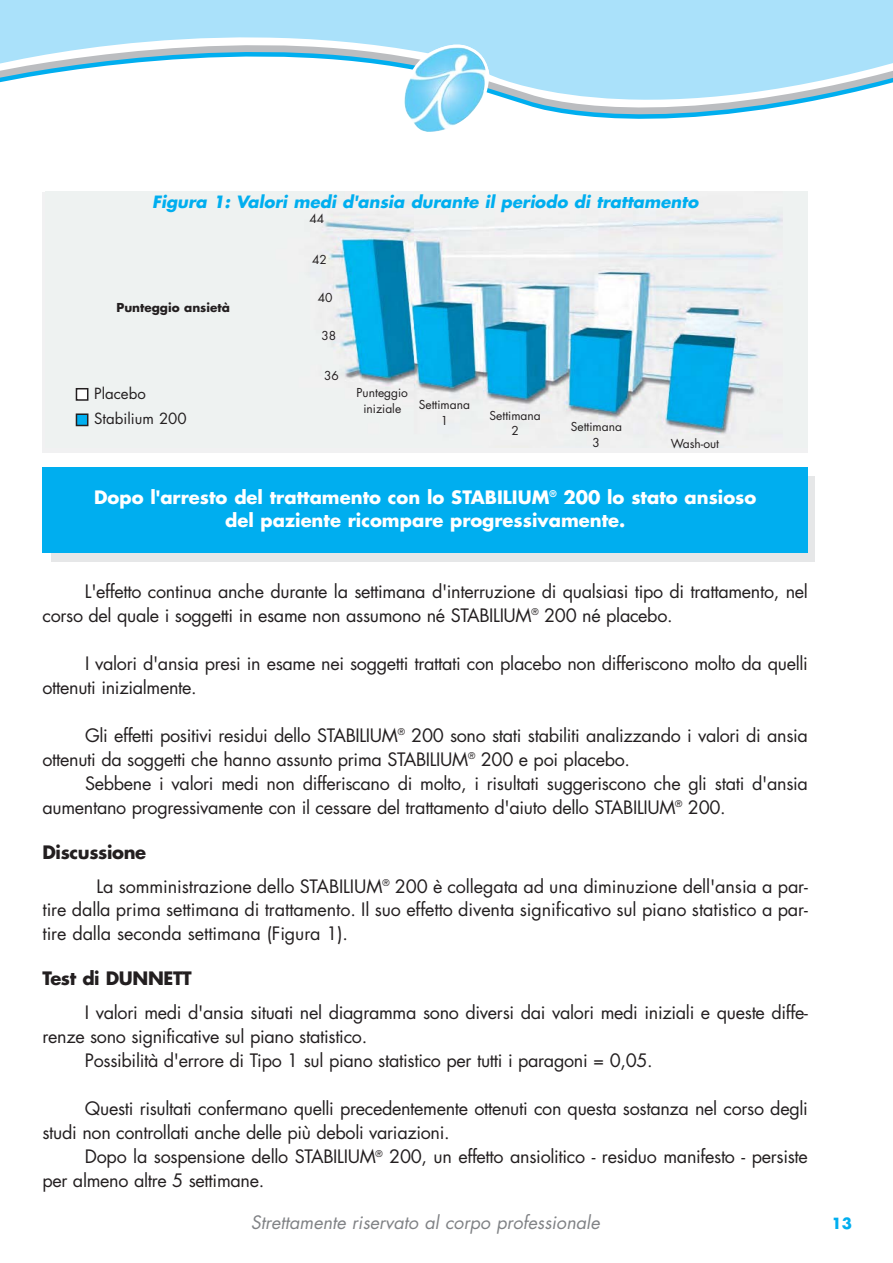
<style>
.page{position:relative;width:893px;height:1263px;background:#fff}
.page>*{position:absolute;margin:0;border:0;box-sizing:border-box;transform-origin:0 0}
.t1{font:18px/24px "Futura";letter-spacing:-.02em;color:#231f20}
.t2{font:700 18px/23.4px "Futura";color:#fff;text-align:center}
.t3{font:italic 18px "Futura";color:#808285}
.t4{font:700 18px "Futura";letter-spacing:-.02em;color:#231f20}
.t5{font:italic 700 16.5px "Futura";color:#00aeef}
.t6{font:15px/25.5px "Futura";color:#231f20}
.t7{font:700 15px "Futura";color:#00aeef}
.t8{font:12px/15.8px "Futura";color:#231f20;text-align:center}
.t9{font:700 12px "Futura";color:#231f20}
.s1{font-weight:700}
</style>
<div class="page">
<div style="left:0;top:0;width:893px;height:23px;background:#aae1fa"></div>
<svg style="left:0;top:23px;width:893px;height:96px"></svg>
<svg style="left:403px;top:38px;width:87px;height:79px"></svg>
<img style="left:404px;top:47px;width:82px;height:85px">
<div style="left:52px;top:476px;width:763px;height:85px;background:#e6e7e8"></div>
<div style="left:42px;top:468px;width:766px;height:85px;background:#00aeef"></div>
<div style="left:42px;top:192px;width:766px;height:261px;background:#f1f1f2"></div>
<img style="left:75px;top:214px;width:708px;height:220px">
<div style="left:76px;top:389px;width:12px;height:11px;background:#fff"></div>
<div style="left:76px;top:388px;width:12px;height:13px;border:2px solid #231f20"></div>
<div style="left:76px;top:414px;width:12px;height:12px;background:#00aeef"></div>
<div style="left:76px;top:413px;width:12px;height:13px;border:2px solid #231f20"></div>
<p class="t5" style="left:152px;top:194px;width:551px">Figura 1: Valori medi d'ansia durante il periodo di trattamento</p>
<p class="t8" style="left:309px;top:212px;width:16px">44</p>
<p class="t9" style="left:116px;top:302px;width:115px">Punteggio ansietà</p>
<p class="t8" style="left:312px;top:253px;width:16px">42</p>
<p class="t8" style="left:318px;top:291px;width:16px">40</p>
<p class="t8" style="left:321px;top:329px;width:16px">38</p>
<p class="t8" style="left:324px;top:369px;width:16px">36</p>
<p class="t6" style="left:94px;top:382px;width:94px">Placebo<br>Stabilium 200</p>
<p class="t8" style="left:357px;top:386px;width:53px">Punteggio iniziale</p>
<p class="t8" style="left:419px;top:398px;width:53px">Settimana<br>1</p>
<p class="t8" style="left:489px;top:408px;width:53px">Settimana<br>2</p>
<p class="t8" style="left:571px;top:420px;width:53px">Settimana<br>3</p>
<p class="t8" style="left:671px;top:437px;width:50px">Wash-out</p>
<p class="t2" style="left:94px;top:487px;width:664px">Dopo l'arresto del trattamento con lo STABILIUM<sup>®</sup> 200 lo stato ansioso del paziente ricompare progressivamente.</p>
<p class="t1" style="left:42px;top:580px;width:767px;text-indent:43px">L'effetto continua anche durante la settimana d'interruzione di qualsiasi tipo di trattamento, nel corso del quale i soggetti in esame non assumono né STABILIUM<sup>®</sup> 200 né placebo.</p>
<p class="t1" style="left:42px;top:652px;width:767px;text-indent:43px">I valori d'ansia presi in esame nei soggetti trattati con placebo non differiscono molto da quelli ottenuti inizialmente.</p>
<p class="t1" style="left:42px;top:724px;width:767px;text-indent:43px">Gli effetti positivi residui dello STABILIUM<sup>®</sup> 200 sono stati stabiliti analizzando i valori di ansia ottenuti da soggetti che hanno assunto prima STABILIUM<sup>®</sup> 200 e poi placebo.</p>
<p class="t1" style="left:42px;top:772px;width:767px;text-indent:43px">Sebbene i valori medi non differiscano di molto, i risultati suggeriscono che gli stati d'ansia aumentano progressivamente con il cessare del trattamento d'aiuto dello STABILIUM<sup>®</sup> 200.</p>
<p class="t1" style="left:96px;top:836px;width:713px;line-height:34px;text-indent:-54px"><span class="s1">Discussione<br></span>La somministrazione dello STABILIUM<sup>®</sup> 200 è collegata ad una diminuzione dell'ansia a par-</p>
<p class="t1" style="left:42px;top:899px;width:767px;line-height:23.5px">tire dalla prima settimana di trattamento. Il suo effetto diventa significativo sul piano statistico a par&shy;tire dalla seconda settimana (Figura 1).</p>
<p class="t4" style="left:42px;top:970px;width:151px">Test di DUNNETT</p>
<p class="t1" style="left:85px;top:1002px;width:724px">I valori medi d'ansia situati nel diagramma sono diversi dai valori medi iniziali e queste diffe-</p>
<p class="t1" style="left:42px;top:1026px;width:326px">renze sono significative sul piano statistico.</p>
<p class="t1" style="left:85px;top:1050px;width:569px">Possibilità d'errore di Tipo 1 sul piano statistico per tutti i paragoni = 0,05.</p>
<p class="t1" style="left:42px;top:1098px;width:767px;text-indent:43px">Questi risultati confermano quelli precedentemente ottenuti con questa sostanza nel corso degli studi non controllati anche delle più deboli variazioni.</p>
<p class="t1" style="left:42px;top:1146px;width:767px;text-indent:43px">Dopo la sospensione dello STABILIUM<sup>®</sup> 200, un effetto ansiolitico - residuo manifesto - persiste per almeno altre 5 settimane.</p>
<p class="t3" style="left:251px;top:1214px;width:354px">Strettamente riservato al corpo professionale</p>
<p class="t7" style="left:831px;top:1216px;width:22px">13</p>
</div>
